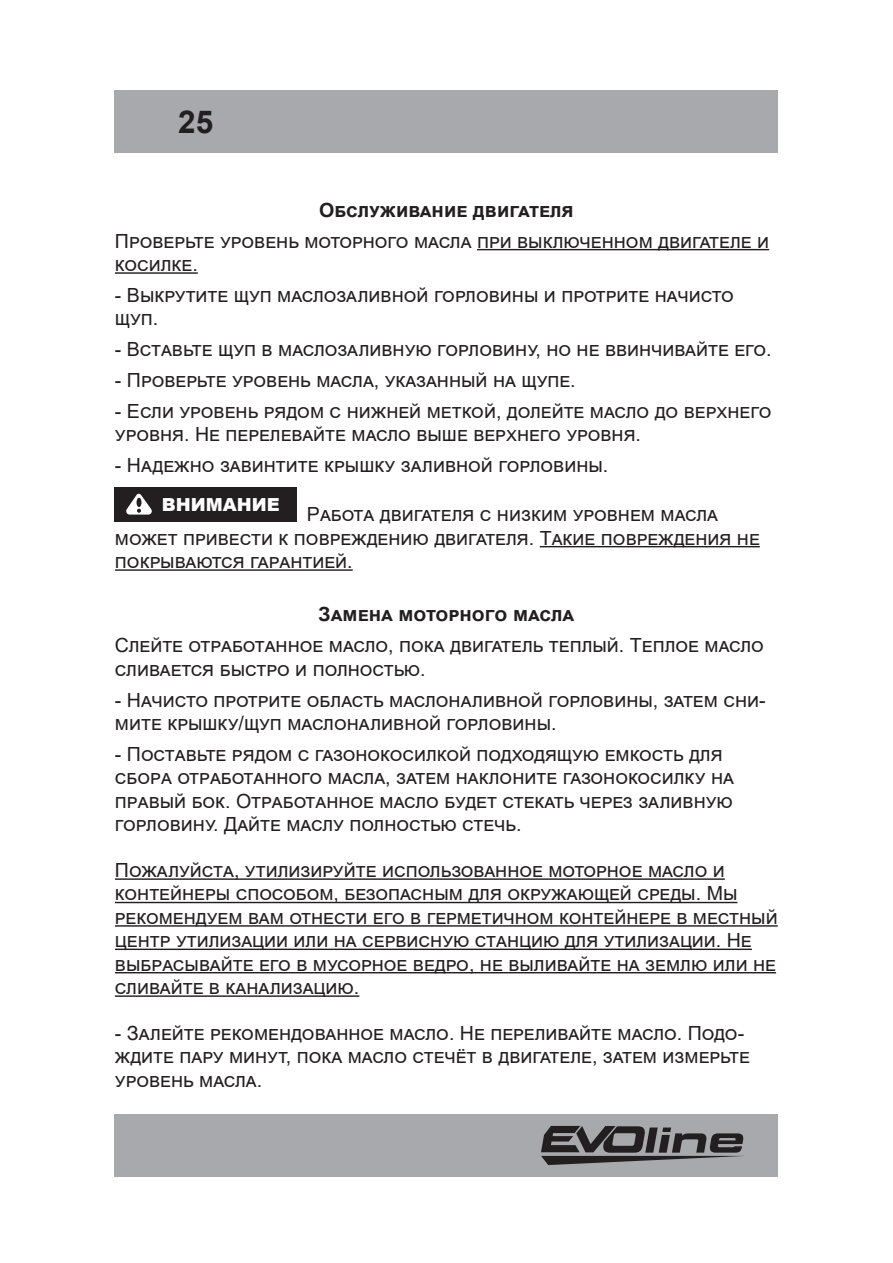
<style>
.page{position:relative;width:893px;height:1263px;background:#fff}
.page>*{position:absolute;margin:0;border:0;box-sizing:border-box;transform-origin:0 0}
.t1{font:700 31.5px "Arial";color:#231f20}
.t2{font:19.5px/23.4px "Arial";color:#231f20}
.t3{font:700 19.5px "Arial";color:#231f20}
.t4{font:900 18px "Arial";color:#fff}
</style>
<div class="page">
<div style="left:115px;top:90px;width:663px;height:63px;background:#a8a9ad"></div>
<div style="left:115px;top:1114px;width:663px;height:63px;background:#a8a9ad"></div>
<svg style="left:541px;top:1126px;width:203px;height:39px"></svg>
<div style="left:115px;top:487px;width:182px;height:35px;background:#231f20"></div>
<svg style="left:126px;top:493px;width:26px;height:22px"></svg>
<hr style="left:477px;top:249px;width:292px;height:1px;background:#231f20">
<hr style="left:115px;top:272px;width:83px;height:2px;background:#231f20">
<hr style="left:540px;top:546px;width:220px;height:1px;background:#231f20">
<hr style="left:115px;top:569px;width:238px;height:2px;background:#231f20">
<hr style="left:115px;top:878px;width:610px;height:2px;background:#231f20">
<hr style="left:115px;top:902px;width:622px;height:1px;background:#231f20">
<hr style="left:115px;top:925px;width:663px;height:2px;background:#231f20">
<hr style="left:115px;top:948px;width:637px;height:2px;background:#231f20">
<hr style="left:115px;top:972px;width:661px;height:1px;background:#231f20">
<hr style="left:115px;top:995px;width:244px;height:2px;background:#231f20">
<h1 class="t1" style="left:178px;top:100px;width:37px">25</h1>
<p class="t3" style="left:319px;top:196px;width:256px">ОБСЛУЖИВАНИЕ ДВИГАТЕЛЯ</p>
<p class="t2" style="left:115px;top:229px;width:656px">ПРОВЕРЬТЕ УРОВЕНЬ МОТОРНОГО МАСЛА ПРИ ВЫКЛЮЧЕННОМ ДВИГАТЕЛЕ И<br>КОСИЛКЕ.</p>
<p class="t2" style="left:115px;top:283px;width:620px">- ВЫКРУТИТЕ ЩУП МАСЛОЗАЛИВНОЙ ГОРЛОВИНЫ И ПРОТРИТЕ НАЧИСТО<br>ЩУП.</p>
<p class="t2" style="left:115px;top:337px;width:658px">- ВСТАВЬТЕ ЩУП В МАСЛОЗАЛИВНУЮ ГОРЛОВИНУ, НО НЕ ВВИНЧИВАЙТЕ ЕГО.</p>
<p class="t2" style="left:115px;top:368px;width:462px">- ПРОВЕРЬТЕ УРОВЕНЬ МАСЛА, УКАЗАННЫЙ НА ЩУПЕ.</p>
<p class="t2" style="left:115px;top:399px;width:658px">- ЕСЛИ УРОВЕНЬ РЯДОМ С НИЖНЕЙ МЕТКОЙ, ДОЛЕЙТЕ МАСЛО ДО ВЕРХНЕГО<br>УРОВНЯ. НЕ ПЕРЕЛЕВАЙТЕ МАСЛО ВЫШЕ ВЕРХНЕГО УРОВНЯ.</p>
<p class="t2" style="left:115px;top:454px;width:495px">- НАДЕЖНО ЗАВИНТИТЕ КРЫШКУ ЗАЛИВНОЙ ГОРЛОВИНЫ.</p>
<p class="t2" style="left:115px;top:503px;width:646px;text-indent:192px">РАБОТА ДВИГАТЕЛЯ С НИЗКИМ УРОВНЕМ МАСЛА<br>МОЖЕТ ПРИВЕСТИ К ПОВРЕЖДЕНИЮ ДВИГАТЕЛЯ. ТАКИЕ ПОВРЕЖДЕНИЯ НЕ<br>ПОКРЫВАЮТСЯ ГАРАНТИЕЙ.</p>
<p class="t3" style="left:319px;top:601px;width:257px">ЗАМЕНА МОТОРНОГО МАСЛА</p>
<p class="t2" style="left:115px;top:634px;width:650px">СЛЕЙТЕ ОТРАБОТАННОЕ МАСЛО, ПОКА ДВИГАТЕЛЬ ТЕПЛЫЙ. ТЕПЛОЕ МАСЛО<br>СЛИВАЕТСЯ БЫСТРО И ПОЛНОСТЬЮ.</p>
<p class="t2" style="left:115px;top:688px;width:652px">- НАЧИСТО ПРОТРИТЕ ОБЛАСТЬ МАСЛОНАЛИВНОЙ ГОРЛОВИНЫ, ЗАТЕМ СНИ-<br>МИТЕ КРЫШКУ/ЩУП МАСЛОНАЛИВНОЙ ГОРЛОВИНЫ.</p>
<p class="t2" style="left:115px;top:742px;width:621px">- ПОСТАВЬТЕ РЯДОМ С ГАЗОНОКОСИЛКОЙ ПОДХОДЯЩУЮ ЕМКОСТЬ ДЛЯ СБОРА ОТРАБОТАННОГО МАСЛА, ЗАТЕМ НАКЛОНИТЕ ГАЗОНОКОСИЛКУ НА ПРАВЫЙ БОК. ОТРАБОТАННОЕ МАСЛО БУДЕТ СТЕКАТЬ ЧЕРЕЗ ЗАЛИВНУЮ ГОРЛОВИНУ. ДАЙТЕ МАСЛУ ПОЛНОСТЬЮ СТЕЧЬ.</p>
<p class="t2" style="left:115px;top:858px;width:664px">ПОЖАЛУЙСТА, УТИЛИЗИРУЙТЕ ИСПОЛЬЗОВАННОЕ МОТОРНОЕ МАСЛО И КОНТЕЙНЕРЫ СПОСОБОМ, БЕЗОПАСНЫМ ДЛЯ ОКРУЖАЮЩЕЙ СРЕДЫ. МЫ РЕКОМЕНДУЕМ ВАМ ОТНЕСТИ ЕГО В ГЕРМЕТИЧНОМ КОНТЕЙНЕРЕ В МЕСТНЫЙ ЦЕНТР УТИЛИЗАЦИИ ИЛИ НА СЕРВИСНУЮ СТАНЦИЮ ДЛЯ УТИЛИЗАЦИИ. НЕ ВЫБРАСЫВАЙТЕ ЕГО В МУСОРНОЕ ВЕДРО, НЕ ВЫЛИВАЙТЕ НА ЗЕМЛЮ ИЛИ НЕ СЛИВАЙТЕ В КАНАЛИЗАЦИЮ.</p>
<p class="t2" style="left:115px;top:1021px;width:636px">- ЗАЛЕЙТЕ РЕКОМЕНДОВАННОЕ МАСЛО. НЕ ПЕРЕЛИВАЙТЕ МАСЛО. ПОДО-<br>ЖДИТЕ ПАРУ МИНУТ, ПОКА МАСЛО СТЕЧЁТ В ДВИГАТЕЛЕ, ЗАТЕМ ИЗМЕРЬТЕ<br>УРОВЕНЬ МАСЛА.</p>
<p class="t4" style="left:162px;top:491px;width:119px">ВНИМАНИЕ</p>
</div>
